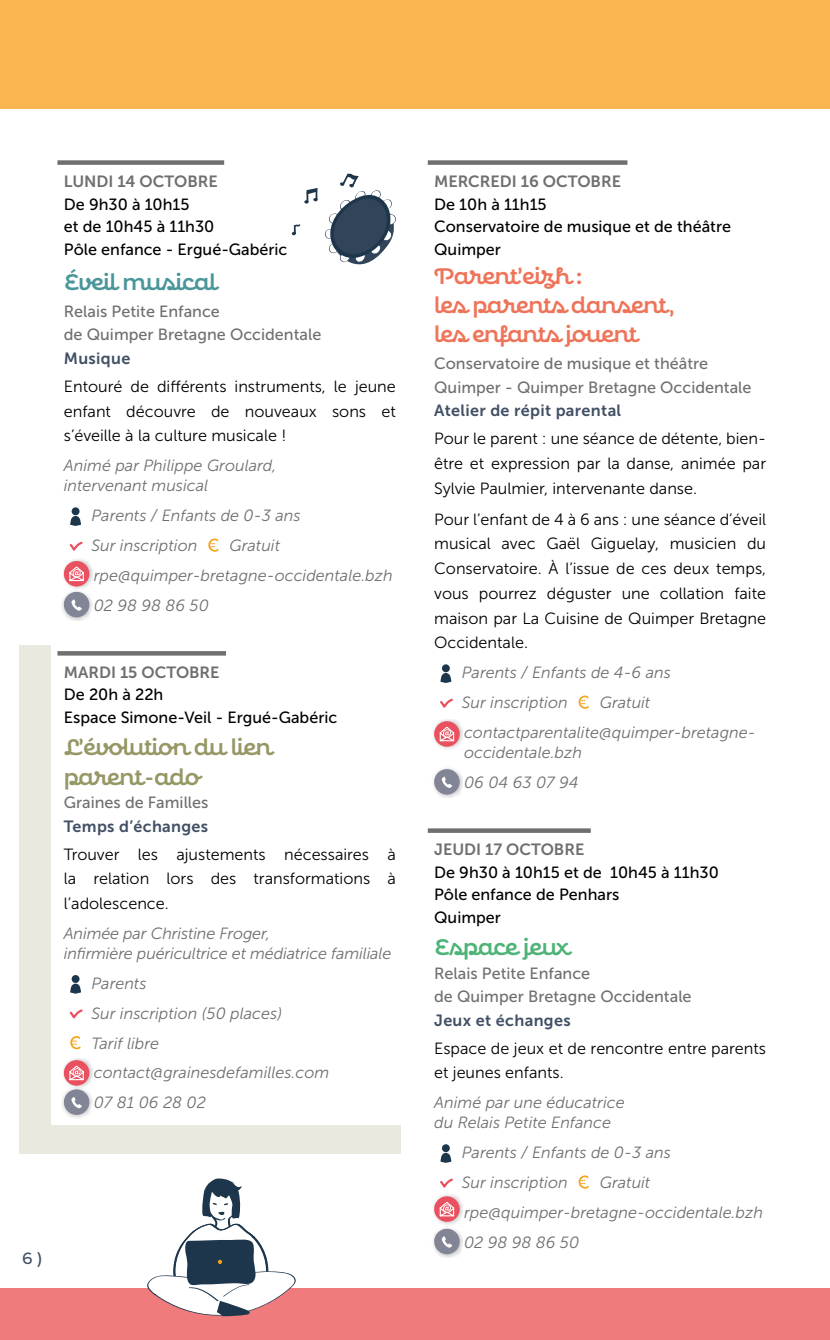
<style>
.page{position:relative;width:830px;height:1340px;background:#fff}
.page>*{position:absolute;margin:0;border:0;box-sizing:border-box;transform-origin:0 0}
.t1{font:600 22.28px/29.2px "Confiteria Script";color:#ee7459}
.t2{font:600 22.28px/29.2px "Confiteria Script";color:#969764}
.t3{font:600 22.28px "Confiteria Script";color:#4a969a}
.t4{font:600 22.28px "Confiteria Script";color:#4db376}
.t5{font:16.2px/24.8px "Museo Sans 300";color:#000;text-align:justify}
.t6{font:italic 16.2px/29.9px "Museo Sans 300";color:#706f6f}
.t7{font:16.2px/22.5px "Museo Sans 500";color:#000}
.t8{font:16.2px/23.4px "Museo Sans 500";color:#706f6f}
.t9{font:16.2px "Museo Sans 700";color:#706f6f}
.t10{font:16.2px "Museo Sans 700";letter-spacing:.02em;color:#415064}
.t11{font:500 16.2px "Confiteria Script";color:#415064}
</style>
<div class="page">
<div style="left:19px;top:644px;width:381px;height:509px;background:#eae9df"></div>
<div style="left:0;top:1288px;width:829px;height:51px;background:#ef7b7d"></div>
<div style="left:51px;top:161px;width:357px;height:963px;background:#fff"></div>
<div style="left:57px;top:160px;width:167px;height:5px;background:#706f6f"></div>
<svg style="left:57px;top:651px;width:169px;height:4px"></svg>
<div style="left:72px;top:507px;width:7px;height:8px;background:#1c364b;border-radius:4px"></div>
<svg style="left:70px;top:516px;width:11px;height:10px"></svg>
<svg style="left:69px;top:541px;width:14px;height:10px"></svg>
<svg style="left:208px;top:538px;width:10px;height:13px"></svg>
<div style="left:63px;top:558px;width:32px;height:32px;background:#000;opacity:.25"></div>
<div style="left:64px;top:561px;width:25px;height:25px;background:#ea5160;border-radius:50%"></div>
<svg style="left:69px;top:566px;width:15px;height:16px"></svg>
<div style="left:61px;top:589px;width:32px;height:32px;background:#000;opacity:.25"></div>
<svg style="left:64px;top:592px;width:25px;height:25px"></svg>
<div style="left:72px;top:975px;width:7px;height:8px;background:#1c364b;border-radius:4px"></div>
<svg style="left:70px;top:983px;width:11px;height:10px"></svg>
<svg style="left:69px;top:1009px;width:14px;height:10px"></svg>
<svg style="left:70px;top:1036px;width:11px;height:13px"></svg>
<div style="left:63px;top:1057px;width:32px;height:32px;background:#000;opacity:.25"></div>
<div style="left:64px;top:1060px;width:25px;height:25px;background:#ea5160;border-radius:50%"></div>
<svg style="left:69px;top:1065px;width:15px;height:16px"></svg>
<div style="left:61px;top:1086px;width:32px;height:32px;background:#000;opacity:.25"></div>
<svg style="left:64px;top:1089px;width:25px;height:25px"></svg>
<div style="left:427px;top:160px;width:200px;height:5px;background:#706f6f"></div>
<svg style="left:427px;top:828px;width:163px;height:4px"></svg>
<div style="left:441px;top:664px;width:8px;height:8px;background:#1c364b;border-radius:4px"></div>
<svg style="left:440px;top:673px;width:11px;height:10px"></svg>
<svg style="left:440px;top:698px;width:13px;height:10px"></svg>
<svg style="left:578px;top:695px;width:10px;height:13px"></svg>
<div style="left:433px;top:719px;width:32px;height:31px;background:#000;opacity:.25"></div>
<div style="left:434px;top:721px;width:25px;height:25px;background:#ea5160;border-radius:50%"></div>
<svg style="left:439px;top:726px;width:16px;height:16px"></svg>
<div style="left:431px;top:766px;width:32px;height:32px;background:#000;opacity:.25"></div>
<svg style="left:434px;top:769px;width:25px;height:25px"></svg>
<div style="left:441px;top:1144px;width:8px;height:8px;background:#1c364b;border-radius:4px"></div>
<svg style="left:440px;top:1152px;width:11px;height:10px"></svg>
<svg style="left:440px;top:1178px;width:13px;height:10px"></svg>
<svg style="left:578px;top:1175px;width:10px;height:13px"></svg>
<div style="left:433px;top:1193px;width:32px;height:32px;background:#000;opacity:.25"></div>
<div style="left:434px;top:1196px;width:25px;height:25px;background:#ea5160;border-radius:50%"></div>
<svg style="left:439px;top:1202px;width:16px;height:15px"></svg>
<div style="left:431px;top:1226px;width:32px;height:31px;background:#000;opacity:.25"></div>
<svg style="left:434px;top:1228px;width:25px;height:26px"></svg>
<div style="left:0;top:0;width:829px;height:108px;background:#f9b54f"></div>
<svg style="left:147px;top:1178px;width:149px;height:138px"></svg>
<svg style="left:304px;top:188px;width:13px;height:16px"></svg>
<svg style="left:291px;top:224px;width:9px;height:11px"></svg>
<svg style="left:324px;top:173px;width:72px;height:92px"></svg>
<p class="t9" style="left:64px;top:172px;width:155px">LUNDI 14 OCTOBRE</p>
<p class="t7" style="left:64px;top:193px;width:225px">De 9h30 à 10h15<br>et de 10h45 à 11h30<br>Pôle enfance - Ergué-Gabéric</p>
<h1 class="t3" style="left:64px;top:268px;width:153px">Éveil musical</h1>
<p class="t8" style="left:64px;top:300px;width:259px">Relais Petite Enfance<br>de Quimper Bretagne Occidentale</p>
<p class="t10" style="left:64px;top:349px;width:68px">Musique</p>
<p class="t5" style="left:64px;top:374px;width:333px">Entouré de différents instruments, le jeune enfant découvre de nouveaux sons et s’éveille à la culture musicale !</p>
<p class="t6" style="left:64px;top:455px;width:214px;line-height:20.2px">Animé par Philippe Groulard, intervenant musical</p>
<p class="t6" style="left:91px;top:501px;width:210px">Parents / Enfants de 0-3 ans<br>Sur inscription</p>
<p class="t6" style="left:94px;top:530px;width:300px;text-indent:136px">Gratuit rpe@quimper-bretagne-occidentale.bzh<br>02 98 98 86 50</p>
<p class="t9" style="left:64px;top:663px;width:157px">MARDI 15 OCTOBRE</p>
<p class="t7" style="left:64px;top:683px;width:275px">De 20h à 22h<br>Espace Simone-Veil - Ergué-Gabéric</p>
<h1 class="t2" style="left:64px;top:735px;width:209px">L’évolution du lien parent-ado</h1>
<p class="t8" style="left:64px;top:791px;width:146px">Graines de Familles</p>
<p class="t10" style="left:64px;top:817px;width:146px">Temps d’échanges</p>
<p class="t5" style="left:64px;top:841px;width:333px">Trouver les ajustements nécessaires à la relation lors des transformations à l’adolescence.</p>
<p class="t6" style="left:64px;top:923px;width:329px;line-height:20.2px">Animée par Christine Froger,<br>infirmière puéricultrice et médiatrice familiale</p>
<p class="t6" style="left:91px;top:968px;width:239px">Parents<br>Sur inscription (50 places)<br>Tarif libre contact@grainesdefamilles.com<br>07 81 06 28 02</p>
<p class="t11" style="left:22px;top:1248px;width:21px">6 )</p>
<p class="t9" style="left:434px;top:172px;width:188px">MERCREDI 16 OCTOBRE</p>
<p class="t7" style="left:434px;top:193px;width:298px">De 10h à 11h15<br>Conservatoire de musique et de théâtre<br>Quimper</p>
<h1 class="t1" style="left:434px;top:263px;width:242px">Parent’eizh :<br>les parents dansent , les enfants jouent</h1>
<p class="t8" style="left:434px;top:352px;width:319px">Conservatoire de musique et théâtre<br>Quimper - Quimper Bretagne Occidentale</p>
<p class="t10" style="left:434px;top:401px;width:188px">Atelier de répit parental</p>
<p class="t5" style="left:434px;top:426px;width:333px">Pour le parent : une séance de détente, bien&shy;être et expression par la danse, animée par Sylvie Paulmier, intervenante danse.</p>
<p class="t5" style="left:434px;top:507px;width:333px">Pour l’enfant de 4 à 6 ans : une séance d’éveil musical avec Gaël Giguelay, musicien du Conservatoire. À l’issue de ces deux temps, vous pourrez déguster une collation faite maison par La Cuisine de Quimper Bretagne Occidentale.</p>
<p class="t6" style="left:461px;top:658px;width:210px">Parents / Enfants de 4-6 ans<br>Sur inscription</p>
<p class="t6" style="left:464px;top:687px;width:293px;text-indent:136px">Gratuit contactparentalite@quimper-bretagne-</p>
<p class="t6" style="left:464px;top:737px;width:119px">occidentale.bzh<br>06 04 63 07 94</p>
<p class="t9" style="left:434px;top:840px;width:152px">JEUDI 17 OCTOBRE</p>
<p class="t7" style="left:434px;top:861px;width:286px">De 9h30 à 10h15 et de 10h45 à 11h30<br>Pôle enfance de Penhars<br>Quimper</p>
<h1 class="t4" style="left:434px;top:933px;width:136px">Espace jeux</h1>
<p class="t8" style="left:434px;top:961px;width:259px">Relais Petite Enfance<br>de Quimper Bretagne Occidentale</p>
<p class="t10" style="left:434px;top:1010px;width:138px">Jeux et échanges</p>
<p class="t5" style="left:434px;top:1035px;width:333px">Espace de jeux et de rencontre entre parents et jeunes enfants.</p>
<p class="t6" style="left:434px;top:1092px;width:192px;line-height:20.2px">Animé par une éducatrice du Relais Petite Enfance</p>
<p class="t6" style="left:461px;top:1137px;width:210px">Parents / Enfants de 0-3 ans<br>Sur inscription</p>
<p class="t6" style="left:464px;top:1167px;width:300px;text-indent:136px">Gratuit rpe@quimper-bretagne-occidentale.bzh<br>02 98 98 86 50</p>
</div>
